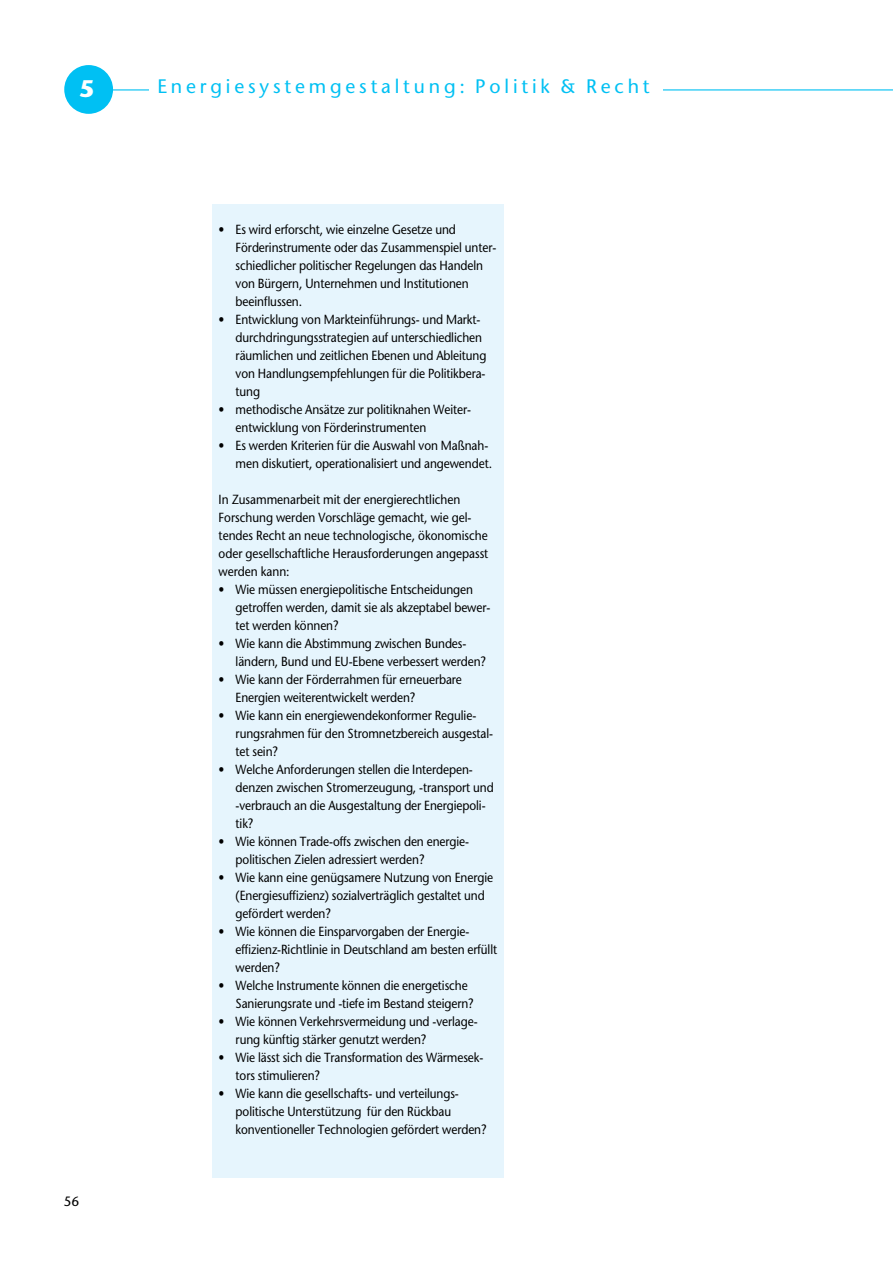
<style>
.page{position:relative;width:893px;height:1263px;background:#fff}
.page>*{position:absolute;margin:0;border:0;box-sizing:border-box;transform-origin:0 0}
.t1{font:700 24px "Stone Sans";color:#fff}
.t2{font:19.5px "Stone Sans";letter-spacing:.195em;color:#00c0f3}
.t3{font:13.5px "Stone Sans";color:#000}
.t4{font:13.2px/18px "Stone Sans";letter-spacing:-.01em;color:#000;scale:.9 1}
</style>
<div class="page">
<hr style="left:103px;top:89px;width:790px;height:1px;background:#00c0f3">
<div style="left:64px;top:65px;width:49px;height:49px;background:#00c0f3;border-radius:50%"></div>
<div style="left:213px;top:204px;width:291px;height:974px;background:#e6f5fd"></div>
<div style="left:149px;top:70px;width:513px;height:30px;background:#fff"></div>
<h1 class="t1" style="left:79px;top:74px;width:17px">5</h1>
<p class="t3" style="left:64px;top:1193px;width:17px">56</p>
<h2 class="t2" style="left:157px;top:74px;width:494px">Energiesystemgestaltung: Politik &amp; Recht</h2>
<p class="t4" style="left:236px;top:220px;width:291px;text-indent:-17px">• Es wird erforscht, wie einzelne Gesetze und Förderinstrumente oder das Zusammenspiel unter&shy;schiedlicher politischer Regelungen das Handeln von Bürgern, Unternehmen und Institutionen beeinflussen.</p>
<p class="t4" style="left:236px;top:310px;width:280px;text-indent:-17px">• Entwicklung von Markteinführungs- und Markt&shy;durchdringungsstrategien auf unterschiedlichen räumlichen und zeitlichen Ebenen und Ableitung von Handlungsempfehlungen für die Politikbera&shy;tung</p>
<p class="t4" style="left:236px;top:400px;width:262px;text-indent:-17px">• methodische Ansätze zur politiknahen Weiter&shy;entwicklung von Förderinstrumenten</p>
<p class="t4" style="left:219px;top:436px;width:305px;text-align:right">• Es werden Kriterien für die Auswahl von Maßnah&shy;men diskutiert, operationalisiert und angewendet.</p>
<p class="t4" style="left:219px;top:490px;width:301px">In Zusammenarbeit mit der energierechtlichen Forschung werden Vorschläge gemacht, wie gel&shy;tendes Recht an neue technologische, ökonomische oder gesellschaftliche Herausforderungen angepasst werden kann:</p>
<p class="t4" style="left:236px;top:580px;width:285px;text-indent:-17px">• Wie müssen energiepolitische Entscheidungen getroffen werden, damit sie als akzeptabel bewer&shy;tet werden können?</p>
<p class="t4" style="left:236px;top:634px;width:280px;text-indent:-17px">• Wie kann die Abstimmung zwischen Bundes&shy;ländern, Bund und EU-Ebene verbessert werden?</p>
<p class="t4" style="left:236px;top:670px;width:253px;text-indent:-17px">• Wie kann der Förderrahmen für erneuerbare<br>Energien weiterentwickelt werden?</p>
<p class="t4" style="left:236px;top:706px;width:288px;text-indent:-17px">• Wie kann ein energiewendekonformer Regulie&shy;rungsrahmen für den Stromnetzbereich ausgestal&shy;tet sein?</p>
<p class="t4" style="left:236px;top:760px;width:288px;text-indent:-17px">• Welche Anforderungen stellen die Interdepen&shy;denzen zwischen Stromerzeugung, -transport und -verbrauch an die Ausgestaltung der Energiepoli&shy;tik?</p>
<p class="t4" style="left:236px;top:832px;width:260px;text-indent:-17px">• Wie können Trade-offs zwischen den energie&shy;politischen Zielen adressiert werden?</p>
<p class="t4" style="left:236px;top:868px;width:288px;text-indent:-17px">• Wie kann eine genügsamere Nutzung von Energie (Energiesuffizienz) sozialverträglich gestaltet und gefördert werden?</p>
<p class="t4" style="left:236px;top:922px;width:292px;text-indent:-17px">• Wie können die Einsparvorgaben der Energie&shy;effizienz-Richtlinie in Deutschland am besten erfüllt werden?</p>
<p class="t4" style="left:236px;top:976px;width:266px;text-indent:-17px">• Welche Instrumente können die energetische<br>Sanierungsrate und -tiefe im Bestand steigern?</p>
<p class="t4" style="left:236px;top:1012px;width:270px;text-indent:-17px">• Wie können Verkehrsvermeidung und -verlage&shy;rung künftig stärker genutzt werden?</p>
<p class="t4" style="left:236px;top:1048px;width:277px;text-indent:-17px">• Wie lässt sich die Transformation des Wärmesek&shy;tors stimulieren?</p>
<p class="t4" style="left:236px;top:1084px;width:280px;text-indent:-17px">• Wie kann die gesellschafts- und verteilungs&shy;politische Unterstützung für den Rückbau konventioneller Technologien gefördert werden?</p>
</div>
